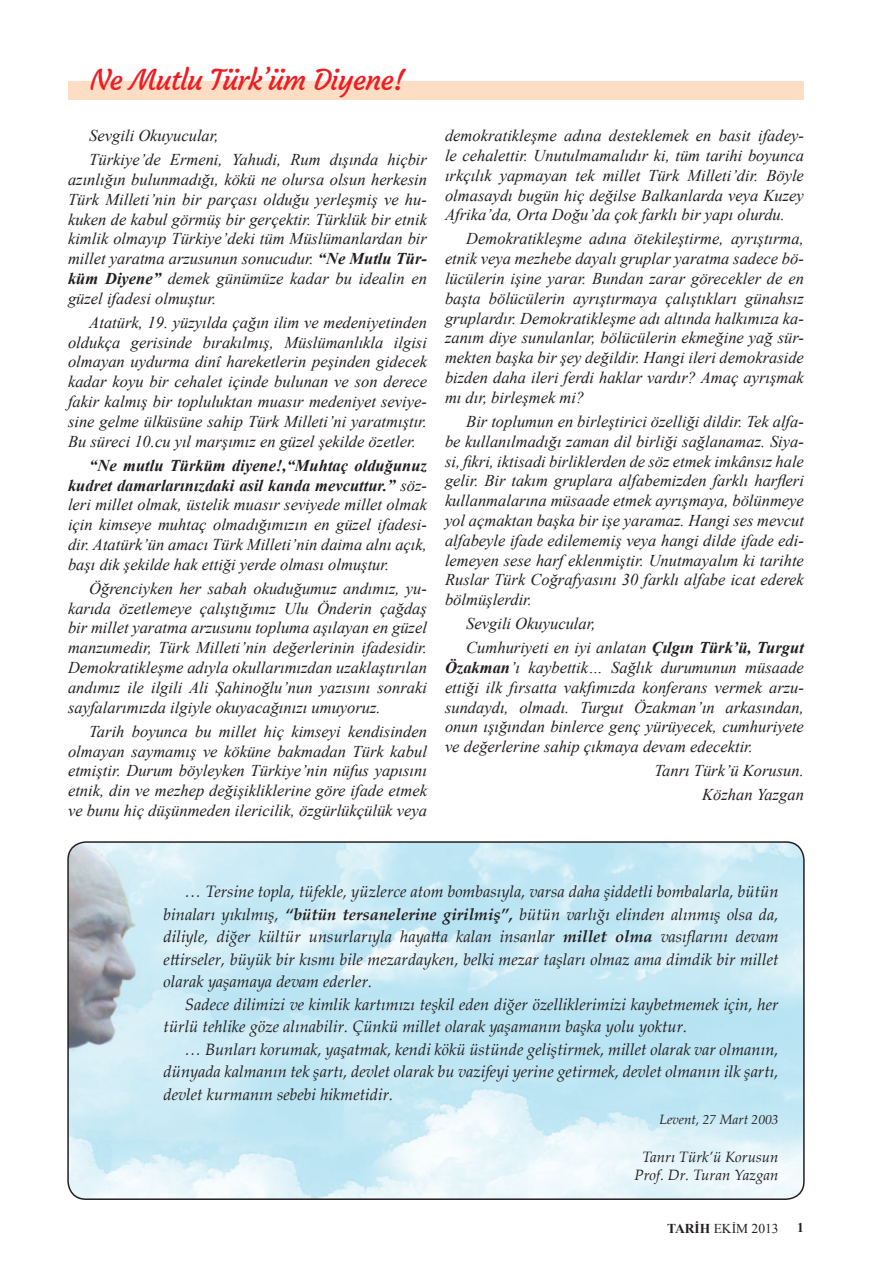
<style>
.page{position:relative;width:872px;height:1263px;background:#fff}
.page>*{position:absolute;margin:0;border:0;box-sizing:border-box;transform-origin:0 0}
.t1{font:28.5px "Courgette";letter-spacing:-.03em;color:#ee1d23}
.t2{font:italic 16.5px/19.8px "Times New Roman";color:#231f20;text-align:justify}
.t3{font:italic 16.5px/22.5px "Palatino Linotype";color:#231f20;text-align:justify}
.t4{font:italic 15px/18px "Palatino Linotype";color:#231f20;text-align:center}
.t5{font:italic 13.5px "Palatino Linotype";color:#231f20}
.t6{font:13.5px "Times New Roman";color:#231f20}
.t7{font:700 13.5px "Times New Roman";color:#231f20}
.s1{font-weight:700}
</style>
<div class="page">
<img style="left:68px;top:842px;width:736px;height:357px">
<div style="left:67px;top:841px;width:737px;height:359px;border:2px solid #231f20;border-radius:18px"></div>
<div style="left:68px;top:81px;width:735px;height:19px;background:#fdddc4"></div>
<h1 class="t1" style="left:90px;top:62px;width:316px">Ne Mutlu Türk’üm Diyene!</h1>
<p class="t2" style="left:89px;top:123px;width:339px;line-height:24px">Sevgili Okuyucular,<br>Türkiye’de Ermeni, Yahudi, Rum dışında hiçbir</p>
<p class="t2" style="left:68px;top:169px;width:360px">azınlığın bulunmadığı, kökü ne olursa olsun herkesin Türk Milleti’nin bir parçası olduğu yerleşmiş ve hu&shy;kuken de kabul görmüş bir gerçektir. Türklük bir etnik kimlik olmayıp Türkiye’deki tüm Müslümanlardan bir millet yaratma arzusunun sonucudur. <span class="s1">“Ne Mutlu Tür&shy;küm Diyene”</span> demek günümüze kadar bu idealin en güzel ifadesi olmuştur.</p>
<p class="t2" style="left:68px;top:312px;width:360px;text-indent:21px">Atatürk, 19. yüzyılda çağın ilim ve medeniyetinden oldukça gerisinde bırakılmış, Müslümanlıkla ilgisi olmayan uydurma dinî hareketlerin peşinden gidecek kadar koyu bir cehalet içinde bulunan ve son derece fakir kalmış bir topluluktan muasır medeniyet seviye&shy;sine gelme ülküsüne sahip Türk Milleti’ni yaratmıştır.<br>Bu süreci 10.cu yıl marşımız en güzel şekilde özetler.</p>
<p class="t2" style="left:68px;top:455px;width:360px;text-indent:21px"><span class="s1">“Ne mutlu Türküm diyene!,“Muhtaç olduğunuz kudret damarlarınızdaki asil kanda mevcuttur.”</span> söz&shy;leri millet olmak, üstelik muasır seviyede millet olmak için kimseye muhtaç olmadığımızın en güzel ifadesi&shy;dir. Atatürk’ün amacı Türk Milleti’nin daima alnı açık, başı dik şekilde hak ettiği yerde olması olmuştur.</p>
<p class="t2" style="left:68px;top:578px;width:360px;text-indent:21px">Öğrenciyken her sabah okuduğumuz andımız, yu&shy;karıda özetlemeye çalıştığımız Ulu Önderin çağdaş bir millet yaratma arzusunu topluma aşılayan en güzel manzumedir, Türk Milleti’nin değerlerinin ifadesidir.<br>Demokratikleşme adıyla okullarımızdan uzaklaştırılan andımız ile ilgili Ali Şahinoğlu’nun yazısını sonraki sayfalarımızda ilgiyle okuyacağınızı umuyoruz.</p>
<p class="t2" style="left:68px;top:721px;width:360px;text-indent:21px">Tarih boyunca bu millet hiç kimseyi kendisinden olmayan saymamış ve köküne bakmadan Türk kabul etmiştir. Durum böyleyken Türkiye’nin nüfus yapısını etnik, din ve mezhep değişikliklerine göre ifade etmek ve bunu hiç düşünmeden ilericilik, özgürlükçülük veya</p>
<p class="t2" style="left:445px;top:125px;width:360px">demokratikleşme adına desteklemek en basit ifadey&shy;le cehalettir. Unutulmamalıdır ki, tüm tarihi boyunca ırkçılık yapmayan tek millet Türk Milleti’dir. Böyle olmasaydı bugün hiç değilse Balkanlarda veya Kuzey Afrika’da, Orta Doğu’da çok farklı bir yapı olurdu.</p>
<p class="t2" style="left:445px;top:229px;width:360px;text-indent:21px">Demokratikleşme adına ötekileştirme, ayrıştırma, etnik veya mezhebe dayalı gruplar yaratma sadece bö&shy;lücülerin işine yarar. Bundan zarar görecekler de en başta bölücülerin ayrıştırmaya çalıştıkları günahsız gruplardır. Demokratikleşme adı altında halkımıza ka&shy;zanım diye sunulanlar, bölücülerin ekmeğine yağ sür&shy;mekten başka bir şey değildir. Hangi ileri demokraside bizden daha ileri ferdi haklar vardır? Amaç ayrışmak mı dır, birleşmek mi?</p>
<p class="t2" style="left:445px;top:411px;width:360px;text-indent:21px">Bir toplumun en birleştirici özelliği dildir. Tek alfa&shy;be kullanılmadığı zaman dil birliği sağlanamaz. Siya&shy;si, fikri, iktisadi birliklerden de söz etmek imkânsız hale gelir. Bir takım gruplara alfabemizden farklı harfleri kullanmalarına müsaade etmek ayrışmaya, bölünmeye yol açmaktan başka bir işe yaramaz. Hangi ses mevcut alfabeyle ifade edilememiş veya hangi dilde ifade edi&shy;lemeyen sese harf eklenmiştir. Unutmayalım ki tarihte Ruslar Türk Coğrafyasını 30 farklı alfabe icat ederek bölmüşlerdir.</p>
<p class="t2" style="left:466px;top:611px;width:339px;line-height:24px">Sevgili Okuyucular,<br>Cumhuriyeti en iyi anlatan <span class="s1">Çılgın Türk’ü, Turgut</span></p>
<p class="t2" style="left:445px;top:657px;width:360px"><span class="s1">Özakman</span>’ı kaybettik… Sağlık durumunun müsaade ettiği ilk fırsatta vakfımızda konferans vermek arzu&shy;sundaydı, olmadı. Turgut Özakman’ın arkasından, onun ışığından binlerce genç yürüyecek, cumhuriyete ve değerlerine sahip çıkmaya devam edecektir.</p>
<p class="t2" style="left:654px;top:758px;width:151px;line-height:24px;text-align:right">Tanrı Türk’ü Korusun.<br>Közhan Yazgan</p>
<p class="t3" style="left:164px;top:880px;width:616px;text-indent:21px">… Tersine topla, tüfekle, yüzlerce atom bombasıyla, varsa daha şiddetli bombalarla, bütün binaları yıkılmış, <span class="s1">“bütün tersanelerine girilmiş”,</span> bütün varlığı elinden alınmış olsa da, diliyle, diğer kültür unsurlarıyla hayatta kalan insanlar <span class="s1">millet olma</span> vasıflarını devam ettirseler, büyük bir kısmı bile mezardayken, belki mezar taşları olmaz ama dimdik bir millet olarak yaşamaya devam ederler.</p>
<p class="t3" style="left:164px;top:992px;width:616px;text-indent:21px">Sadece dilimizi ve kimlik kartımızı teşkil eden diğer özelliklerimizi kaybetmemek için, her türlü tehlike göze alınabilir. Çünkü millet olarak yaşamanın başka yolu yoktur.</p>
<p class="t3" style="left:164px;top:1037px;width:616px;text-indent:21px">… Bunları korumak, yaşatmak, kendi kökü üstünde geliştirmek, millet olarak var olmanın, dünyada kalmanın tek şartı, devlet olarak bu vazifeyi yerine getirmek, devlet olmanın ilk şartı, devlet kurmanın sebebi hikmetidir.</p>
<p class="t5" style="left:659px;top:1109px;width:121px">Levent, 27 Mart 2003</p>
<p class="t4" style="left:634px;top:1147px;width:145px">Tanrı Türk’ü Korusun<br>Prof. Dr. Turan Yazgan</p>
<p class="t6" style="left:667px;top:1219px;width:113px"><span class="s1">TARİH</span> EKİM 2013</p>
<p class="t7" style="left:797px;top:1218px;width:8px">1</p>
</div>
